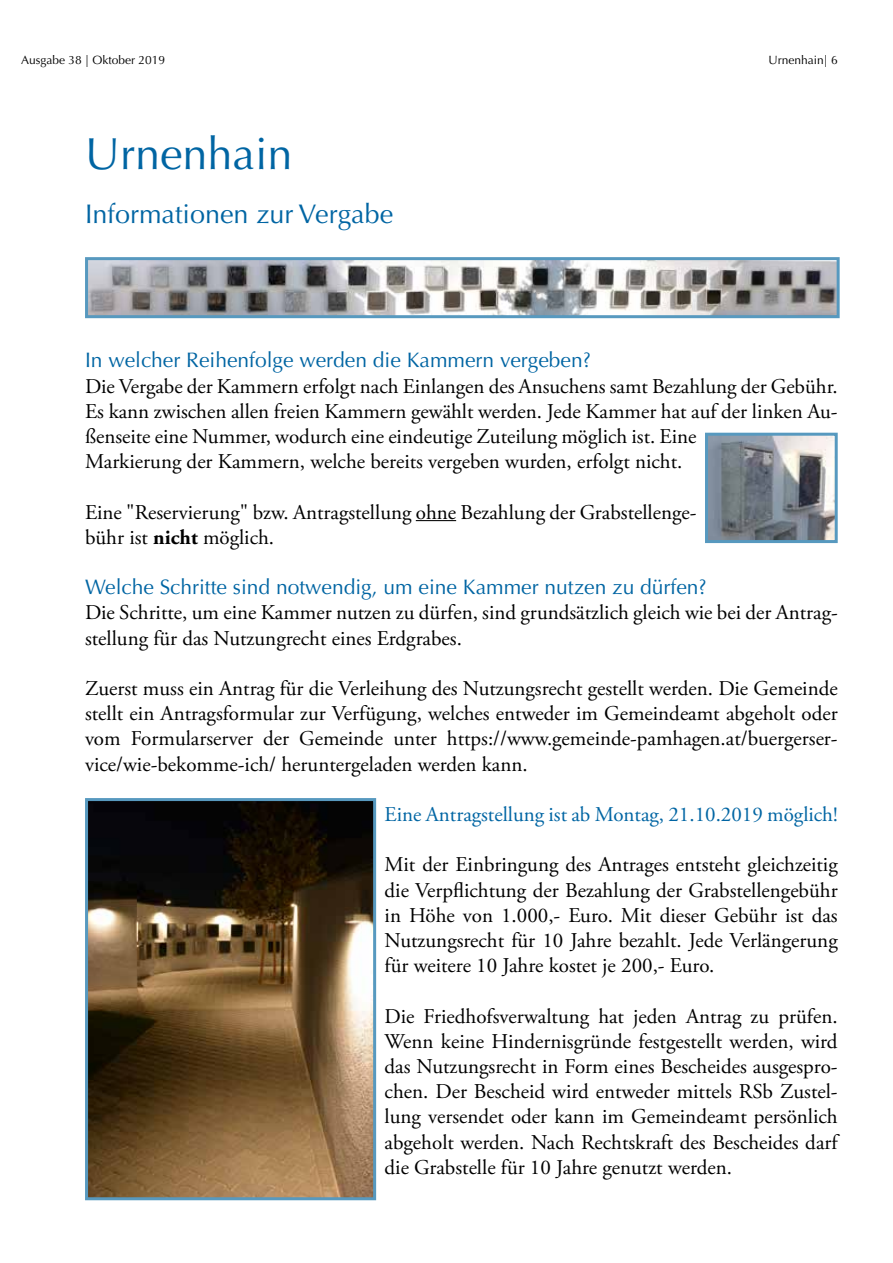
<style>
.page{position:relative;width:893px;height:1263px;background:#fff}
.page>*{position:absolute;margin:0;border:0;box-sizing:border-box;transform-origin:0 0}
.t1{font:45px "Optima LT Std";color:#0065a3}
.t2{font:27px "Optima LT Std";color:#0065a3}
.t3{font:21px/25.2px "Adobe Garamond Pro";color:#000}
.t4{font:21px "Optima LT Std";color:#0065a3}
.t5{font:21px "Adobe Garamond Pro";color:#0065a3}
.t6{font:12px "Optima LT Std";color:#000}
.s1{font-weight:700}
</style>
<div class="page">
<hr style="left:416px;top:520px;width:40px;height:1px;background:#000">
<img style="left:89px;top:261px;width:747px;height:53px">
<div style="left:85px;top:257px;width:755px;height:61px;border:3px solid #5799bf"></div>
<img style="left:89px;top:802px;width:283px;height:394px">
<div style="left:85px;top:798px;width:291px;height:402px;border:3px solid #5799bf"></div>
<img style="left:709px;top:437px;width:125px;height:102px">
<div style="left:705px;top:433px;width:133px;height:110px;border:3px solid #5799bf"></div>
<p class="t6" style="left:21px;top:53px;width:145px">Ausgabe 38 | Oktober 2019</p>
<h1 class="t1" style="left:85px;top:128px;width:209px">Urnenhain</h1>
<p class="t2" style="left:85px;top:198px;width:310px">Informationen zur Vergabe</p>
<p class="t6" style="left:768px;top:53px;width:71px">Urnenhain| 6</p>
<p class="t4" style="left:85px;top:348px;width:507px">In welcher Reihenfolge werden die Kammern vergeben?</p>
<p class="t3" style="left:85px;top:374px;width:754px">Die Vergabe der Kammern erfolgt nach Einlangen des Ansuchens samt Bezahlung der Gebühr.<br>Es kann zwischen allen freien Kammern gewählt werden. Jede Kammer hat auf der linken Au&shy;ßenseite eine Nummer, wodurch eine eindeutige Zuteilung möglich ist. Eine<br>Markierung der Kammern, welche bereits vergeben wurden, erfolgt nicht.</p>
<p class="t3" style="left:85px;top:500px;width:613px">Eine "Reservierung" bzw. Antragstellung ohne Bezahlung der Grabstellenge&shy;bühr ist <span class="s1">nicht</span> möglich.</p>
<p class="t4" style="left:85px;top:575px;width:623px">Welche Schritte sind notwendig, um eine Kammer nutzen zu dürfen?</p>
<p class="t3" style="left:85px;top:601px;width:754px">Die Schritte, um eine Kammer nutzen zu dürfen, sind grundsätzlich gleich wie bei der Antrag&shy;stellung für das Nutzungrecht eines Erdgrabes.</p>
<p class="t3" style="left:85px;top:676px;width:754px;text-align:justify">Zuerst muss ein Antrag für die Verleihung des Nutzungsrecht gestellt werden. Die Gemeinde stellt ein Antragsformular zur Verfügung, welches entweder im Gemeindeamt abgeholt oder vom Formularserver der Gemeinde unter https://www.gemeinde-pamhagen.at/buergerser&shy;vice/wie-bekomme-ich/ heruntergeladen werden kann.</p>
<p class="t5" style="left:385px;top:802px;width:455px">Eine Antragstellung ist ab Montag, 21.10.2019 möglich!</p>
<p class="t3" style="left:385px;top:853px;width:455px;text-align:justify">Mit der Einbringung des Antrages entsteht gleichzeitig die Verpflichtung der Bezahlung der Grabstellengebühr in Höhe von 1.000,- Euro. Mit dieser Gebühr ist das Nutzungsrecht für 10 Jahre bezahlt. Jede Verlängerung für weitere 10 Jahre kostet je 200,- Euro.</p>
<p class="t3" style="left:385px;top:1004px;width:455px;text-align:justify">Die Friedhofsverwaltung hat jeden Antrag zu prüfen.<br>Wenn keine Hindernisgründe festgestellt werden, wird das Nutzungsrecht in Form eines Bescheides ausgespro&shy;chen. Der Bescheid wird entweder mittels RSb Zustel&shy;lung versendet oder kann im Gemeindeamt persönlich abgeholt werden. Nach Rechtskraft des Bescheides darf die Grabstelle für 10 Jahre genutzt werden.</p>
</div>
